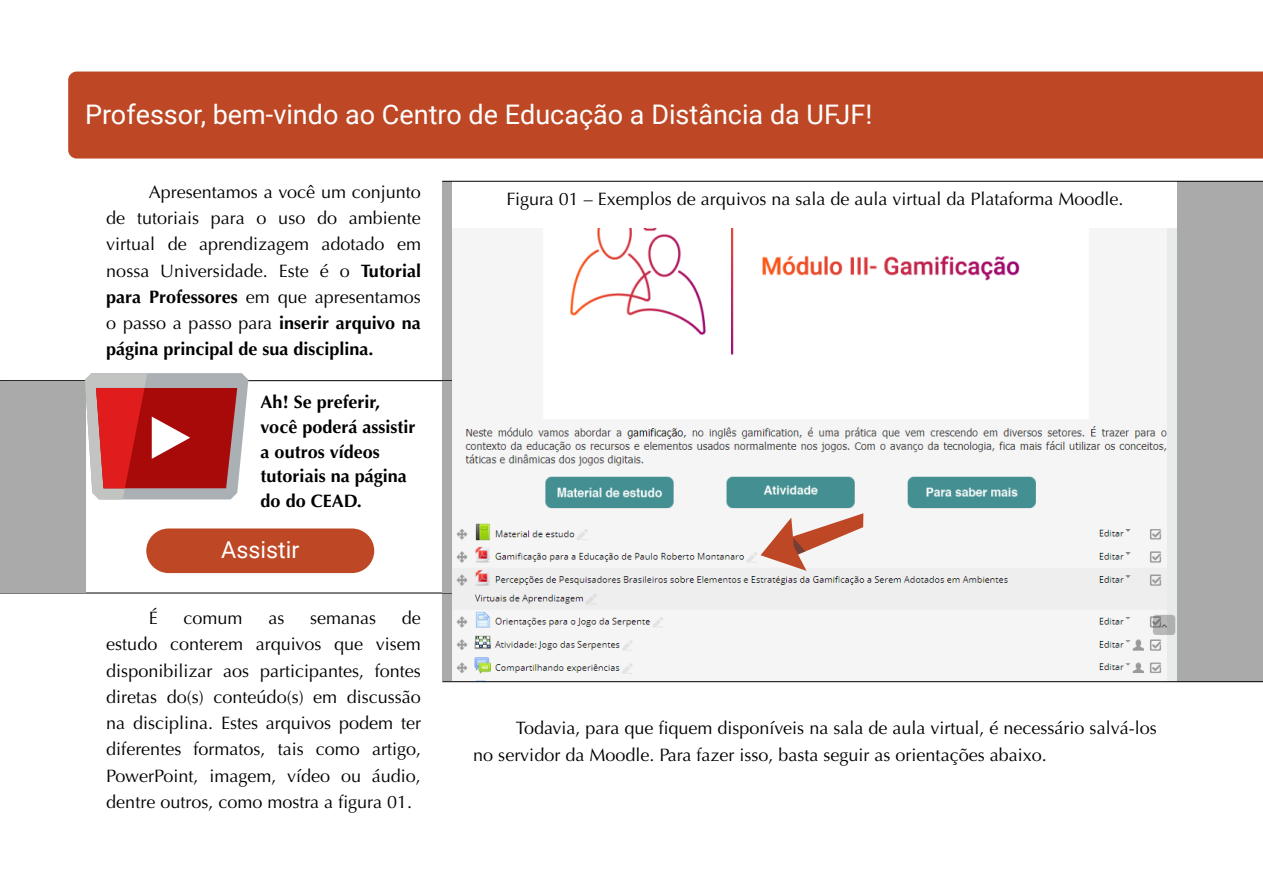
<style>
.page{position:relative;width:1263px;height:893px;background:#fff}
.page>*{position:absolute;margin:0;border:0;box-sizing:border-box;transform-origin:0 0}
.t1{font:27px "Roboto";color:#fff}
.t2{font:23.25px "Roboto";color:#fff}
.t3{font:18px/26.2px "Optima";color:#000;text-align:justify}
.t4{font:700 18px/24.8px "Optima";color:#000101}
.s1{font-weight:700}
</style>
<div class="page">
<div style="left:68px;top:72px;width:1195px;height:87px;background:#be4825"></div>
<svg style="left:0;top:380px;width:441px;height:214px"></svg>
<div style="left:146px;top:528px;width:228px;height:45px;background:#be4825;border-radius:22px"></div>
<div style="left:0;top:381px;width:85px;height:211px;background:#aaa"></div>
<svg style="left:85px;top:373px;width:163px;height:126px"></svg>
<svg style="left:441px;top:181px;width:822px;height:501px"></svg>
<div style="left:442px;top:381px;width:10px;height:211px;background:#aaa"></div>
<h1 class="t1" style="left:85px;top:95px;width:789px">Professor, bem-vindo ao Centro de Educação a Distância da UFJF!</h1>
<p class="t3" style="left:106px;top:179px;width:316px;text-indent:43px">Apresentamos a você um conjunto de tutoriais para o uso do ambiente virtual de aprendizagem adotado em nossa Universidade. Este é o <span class="s1">Tutorial para Professores</span> em que apresentamos o passo a passo para <span class="s1">inserir arquivo na página principal de sua disciplina.</span></p>
<p class="t4" style="left:261px;top:390px;width:156px">Ah! Se preferir, você poderá assistir a outros vídeos tutoriais na página do do CEAD.</p>
<p class="t2" style="left:221px;top:534px;width:80px">Assistir</p>
<p class="t3" style="left:149px;top:605px;width:10px">É</p>
<p class="t3" style="left:184px;top:605px;width:61px">comum</p>
<p class="t3" style="left:268px;top:605px;width:18px">as</p>
<p class="t3" style="left:310px;top:605px;width:68px">semanas</p>
<p class="t3" style="left:106px;top:605px;width:316px;text-indent:296px">de estudo conterem arquivos que visem disponibilizar aos participantes, fontes diretas do(s) conteúdo(s) em discussão na disciplina. Estes arquivos podem ter diferentes formatos, tais como artigo, PowerPoint, imagem, vídeo ou áudio, dentre outros, como mostra a figura 01.</p>
<p class="t3" style="left:506px;top:186px;width:619px">Figura 01 – Exemplos de arquivos na sala de aula virtual da Plataforma Moodle.</p>
<p class="t3" style="left:473px;top:715px;width:685px;line-height:27px;text-indent:43px">Todavia, para que fiquem disponíveis na sala de aula virtual, é necessário salvá-los no servidor da Moodle. Para fazer isso, basta seguir as orientações abaixo.</p>
</div>
